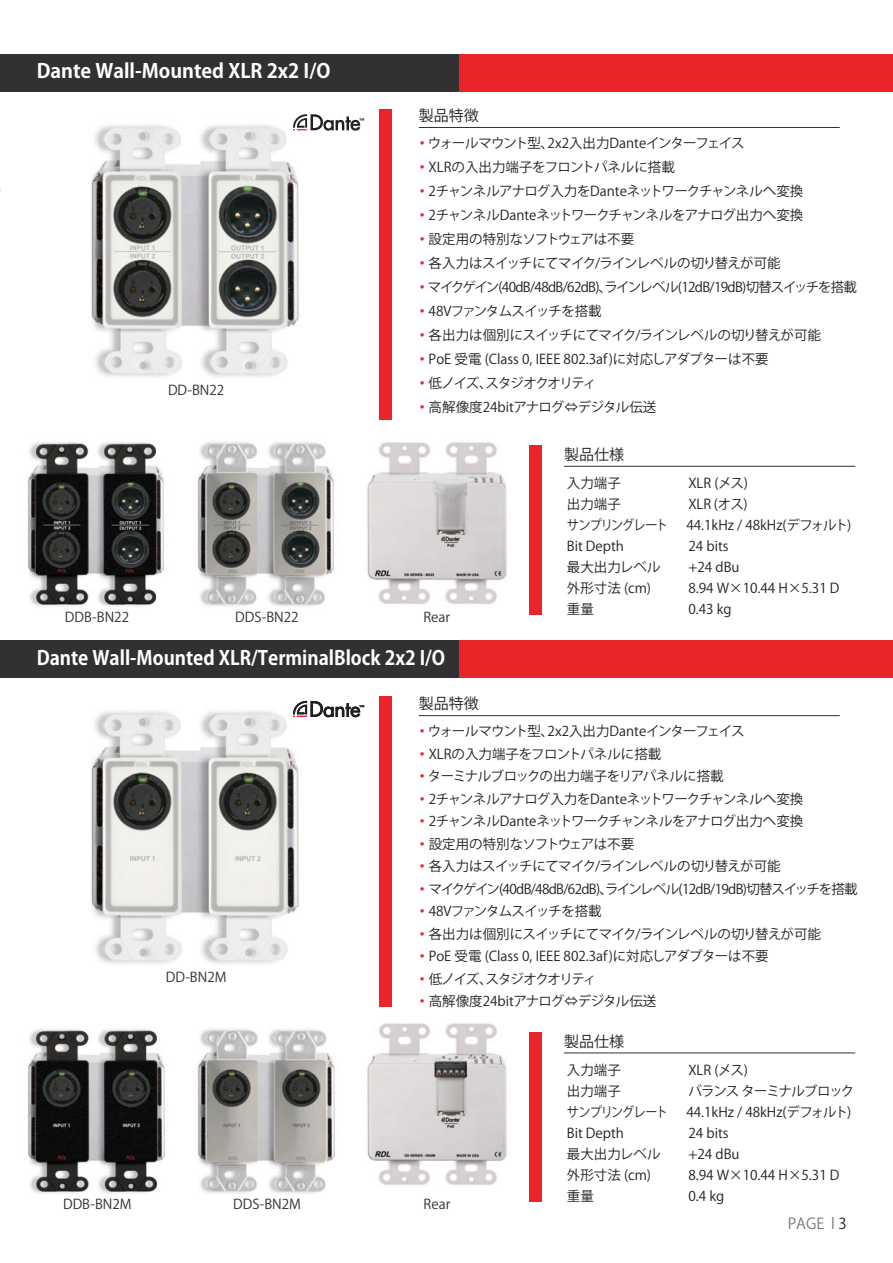
<style>
.page{position:relative;width:893px;height:1263px;background:#fff}
.page>*{position:absolute;margin:0;border:0;box-sizing:border-box;transform-origin:0 0}
.t1{font:19.5px "Koz Go Pr 6 N Bold 90 msp RKSJ H";color:#fff;scale:.95 1}
.t2{font:19.5px "Koz Go Pr 6 N Bold 90 msp RKSJ H";color:#fff}
.t3{font:15px "Koz Go Pro Regular 90 msp RKSJ H";color:#231f20}
.t4{font:15px "Koz Go Pro Regular 90 msp RKSJ H";color:#797a7d}
.t5{font:13.5px/22.5px "Koz Go Pro Regular 90 msp RKSJ H";letter-spacing:-.03em;color:#231f20}
.t6{font:13.5px/21px "Koz Go Pro Regular 90 msp RKSJ H";color:#231f20}
.t7{font:13.5px "Koz Go Pr 6 N Regular 90 msp RKSJ H";color:#313132}
.t8{font:13.5px/21px "Koz Go Pro Regular 90 msp RKSJ H";letter-spacing:-.05em;color:#231f20}
.s1{font-family:"Koz Go Pro Bold 90 msp RKSJ H";color:#ea252a}
.s2{color:#231f20}
</style>
<div class="page">
<div style="left:1px;top:54px;width:459px;height:38px;background:#313132"></div>
<div style="left:1px;top:641px;width:459px;height:37px;background:#313132"></div>
<div style="left:459px;top:54px;width:433px;height:38px;background:#ea252a"></div>
<div style="left:459px;top:641px;width:433px;height:37px;background:#ea252a"></div>
<div style="left:379px;top:110px;width:13px;height:310px;background:#ea252a"></div>
<img style="left:91px;top:125px;width:208px;height:252px">
<img style="left:91px;top:700px;width:216px;height:264px">
<img style="left:28px;top:441px;width:136px;height:166px">
<img style="left:197px;top:442px;width:137px;height:165px">
<img style="left:367px;top:442px;width:140px;height:163px">
<img style="left:28px;top:1029px;width:137px;height:165px">
<img style="left:197px;top:1029px;width:138px;height:165px">
<img style="left:367px;top:1023px;width:140px;height:163px">
<div style="left:529px;top:446px;width:13px;height:169px;background:#ea252a"></div>
<hr style="left:419px;top:127px;width:421px;height:1px;background:#313132">
<hr style="left:564px;top:466px;width:291px;height:1px;background:#313132">
<div style="left:379px;top:696px;width:13px;height:311px;background:#ea252a"></div>
<div style="left:529px;top:1033px;width:13px;height:169px;background:#ea252a"></div>
<hr style="left:419px;top:715px;width:421px;height:1px;background:#313132">
<hr style="left:564px;top:1053px;width:291px;height:1px;background:#313132">
<svg style="left:293px;top:114px;width:71px;height:17px"></svg>
<svg style="left:293px;top:701px;width:71px;height:16px"></svg>
<h1 class="t2" style="left:37px;top:63px;width:295px">Dante Wall-Mounted XLR 2x2 I/O</h1>
<p class="t7" style="left:168px;top:385px;width:58px">DD-BN22</p>
<p class="t3" style="left:419px;top:110px;width:61px">製品特徴</p>
<p class="t5" style="left:415px;top:133px;width:443px;line-height:24px"><span class="s1">・</span>ウォールマウント型、2x2入出力Danteインターフェイス<br><span class="s1">・</span>XLRの入出力端子をフロントパネルに搭載<br><span class="s1">・</span>2チャンネルアナログ入力をDanteネットワークチャンネルへ変換<br><span class="s1">・</span>2チャンネルDanteネットワークチャンネルをアナログ出力へ変換<br><span class="s1">・</span> 設定用の特別なソフトウェアは不要<br><span class="s1">・</span> 各入力はスイッチにてマイク/ラインレベルの切り替えが可能<br><span class="s1">・</span> マイクゲイン(40dB/48dB/62dB)、ラインレベル(12dB/19dB)切替スイッチを搭載<span class="s1">・</span> 48Vファンタムスイッチを搭載<br><span class="s1">・</span> 各出力は個別にスイッチにてマイク/ラインレベルの切り替えが可能<br><span class="s1">・</span> PoE 受電 (Class 0, IEEE 802.3af)に対応しアダプターは不要<br><span class="s1">・</span> 低ノイズ、スタジオクオリティ<br><span class="s1">・</span> 高解像度24bitアナログ⇔デジタル伝送</p>
<p class="t3" style="left:564px;top:449px;width:61px">製品仕様</p>
<p class="t5" style="left:567px;top:473px;width:55px">入力端子</p>
<p class="t5" style="left:675px;top:473px;width:74px">　XLR (メス)</p>
<p class="t5" style="left:567px;top:494px;width:55px">出力端子</p>
<p class="t6" style="left:567px;top:495px;width:286px;text-indent:108px">　XLR (オス)<br>サンプリングレート 　44.1kHz / 48kHz(デフォルト)<br>Bit Depth</p>
<p class="t6" style="left:567px;top:537px;width:174px;text-indent:108px">　24 bits最大出力レベル 　+24 dBu外形寸法 (cm)</p>
<p class="t5" style="left:675px;top:578px;width:166px">　8.94 W×10.44 H×5.31 D</p>
<p class="t7" style="left:65px;top:612px;width:66px">DDB-BN22</p>
<p class="t7" style="left:235px;top:612px;width:65px">DDS-BN22</p>
<p class="t7" style="left:423px;top:612px;width:28px">Rear</p>
<h1 class="t1" style="left:37px;top:650px;width:432px">Dante Wall-Mounted XLR/TerminalBlock 2x2 I/O</h1>
<p class="t3" style="left:419px;top:698px;width:61px">製品特徴</p>
<p class="t5" style="left:567px;top:599px;width:28px">重量</p>
<p class="t5" style="left:675px;top:599px;width:58px">　0.43 kg</p>
<p class="t7" style="left:166px;top:972px;width:62px">DD-BN2M</p>
<p class="t5" style="left:415px;top:722px;width:444px"><span class="s1">・</span>ウォールマウント型、2x2入出力Danteインターフェイス<br><span class="s1">・</span>XLRの入力端子をフロントパネルに搭載<br><span class="s1">・</span>ターミナルブロックの出力端子をリアパネルに搭載<br><span class="s1">・</span>2チャンネルアナログ入力をDanteネットワークチャンネルへ変換<br><span class="s1">・</span>2チャンネルDanteネットワークチャンネルをアナログ出力へ変換<br><span class="s1">・</span> 設定用の特別なソフトウェアは不要<br><span class="s1">・</span> 各入力はスイッチにてマイク/ラインレベルの切り替えが可能<br><span class="s1">・</span> マイクゲイン(40dB/48dB/62dB)、ラインレベル(12dB/19dB)切替スイッチを搭載<span class="s1">・</span> 48Vファンタムスイッチを搭載<br><span class="s1">・</span> 各出力は個別にスイッチにてマイク/ラインレベルの切り替えが可能<br><span class="s1">・</span> PoE 受電 (Class 0, IEEE 802.3af)に対応しアダプターは不要<br><span class="s1">・</span> 低ノイズ、スタジオクオリティ<br><span class="s1">・</span> 高解像度24bitアナログ⇔デジタル伝送</p>
<p class="t3" style="left:564px;top:1035px;width:61px">製品仕様</p>
<p class="t5" style="left:567px;top:1060px;width:55px">入力端子</p>
<p class="t5" style="left:675px;top:1060px;width:74px">　XLR (メス)</p>
<p class="t5" style="left:567px;top:1081px;width:55px">出力端子</p>
<p class="t8" style="left:567px;top:1082px;width:289px;text-indent:108px">　バランス ターミナルブロックサンプリングレート 　44.1kHz / 48kHz(デフォルト)<br>Bit Depth</p>
<p class="t6" style="left:567px;top:1124px;width:174px;text-indent:108px">　24 bits最大出力レベル 　+24 dBu外形寸法 (cm)</p>
<p class="t5" style="left:675px;top:1165px;width:166px">　8.94 W×10.44 H×5.31 D</p>
<p class="t7" style="left:63px;top:1198px;width:70px">DDB-BN2M</p>
<p class="t7" style="left:233px;top:1198px;width:69px">DDS-BN2M</p>
<p class="t7" style="left:424px;top:1198px;width:28px">Rear</p>
<p class="t5" style="left:567px;top:1186px;width:28px">重量</p>
<p class="t5" style="left:675px;top:1186px;width:51px">　0.4 kg</p>
<p class="t4" style="left:788px;top:1218px;width:61px">PAGE l <span class="s2">3</span></p>
</div>
